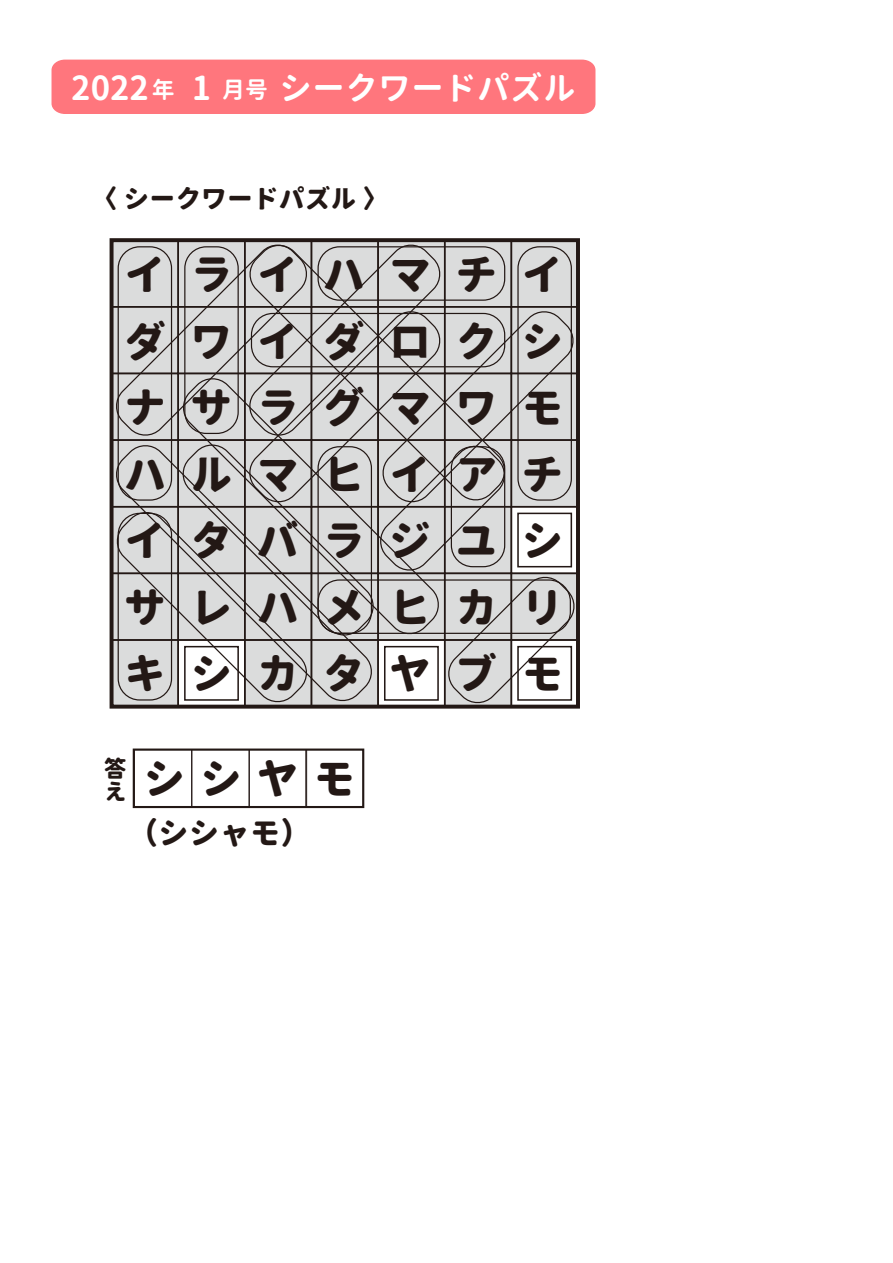
<style>
.page{position:relative;width:893px;height:1263px;background:#fff}
.page>*{position:absolute;margin:0;border:0;box-sizing:border-box;transform-origin:0 0}
.t1{font:42.45px/66.6px "Gen Sen Maru Gothic JP Heavy TTF";letter-spacing:.56em;color:#231815;text-align:justify}
.t2{font:42.3px "Gen Sen Maru Gothic JP Heavy TTF";color:#231815}
.t3{font:33px "Gen Sen Maru Gothic JP Bold TTF";color:#fff}
.t4{font:30.6px "Gen Sen Maru Gothic JP Heavy TTF";color:#231815}
.t5{font:25.8px "Gen Sen Maru Gothic JP Heavy TTF";color:#231815}
.t6{font:22.95px "Gen Sen Maru Gothic JP Heavy TTF";color:#231815}
.s1{font-size:22.95px}
</style>
<div class="page">
<div style="left:52px;top:60px;width:543px;height:54px;background:#ff767d"></div>
<div style="left:191px;top:749px;width:58px;height:58px;border:1px solid #231815"></div>
<div style="left:249px;top:749px;width:58px;height:58px;border:1px solid #231815"></div>
<div style="left:305px;top:749px;width:59px;height:58px;border:1px solid #231815"></div>
<div style="left:133px;top:748px;width:231px;height:60px;border:2px solid #231815"></div>
<svg style="left:115px;top:243px;width:460px;height:461px"></svg>
<svg style="left:115px;top:444px;width:260px;height:260px;background:#d4d5d4"></svg>
<svg style="left:180px;top:377px;width:262px;height:260px;background:#cecfce"></svg>
<svg style="left:247px;top:243px;width:261px;height:261px;background:#cdcdcd"></svg>
<div style="left:517px;top:646px;width:55px;height:55px;border:2px solid #231815"></div>
<div style="left:184px;top:646px;width:55px;height:55px;border:2px solid #231815"></div>
<div style="left:384px;top:646px;width:55px;height:55px;border:2px solid #231815"></div>
<div style="left:517px;top:513px;width:55px;height:54px;border:2px solid #231815"></div>
<div style="left:111px;top:239px;width:68px;height:69px;border:2px solid #231815"></div>
<div style="left:177px;top:239px;width:69px;height:69px;border:2px solid #231815"></div>
<div style="left:244px;top:239px;width:68px;height:69px;border:2px solid #231815"></div>
<div style="left:311px;top:239px;width:68px;height:69px;border:2px solid #231815"></div>
<div style="left:377px;top:239px;width:68px;height:69px;border:2px solid #231815"></div>
<div style="left:444px;top:239px;width:68px;height:69px;border:2px solid #231815"></div>
<div style="left:511px;top:239px;width:68px;height:69px;border:2px solid #231815"></div>
<div style="left:111px;top:306px;width:68px;height:68px;border:2px solid #231815"></div>
<div style="left:177px;top:306px;width:69px;height:68px;border:2px solid #231815"></div>
<div style="left:244px;top:306px;width:68px;height:68px;border:2px solid #231815"></div>
<div style="left:311px;top:306px;width:68px;height:68px;border:2px solid #231815"></div>
<div style="left:377px;top:306px;width:68px;height:68px;border:2px solid #231815"></div>
<div style="left:444px;top:306px;width:68px;height:68px;border:2px solid #231815"></div>
<div style="left:511px;top:306px;width:68px;height:68px;border:2px solid #231815"></div>
<div style="left:111px;top:373px;width:68px;height:68px;border:2px solid #231815"></div>
<div style="left:177px;top:373px;width:69px;height:68px;border:2px solid #231815"></div>
<div style="left:244px;top:373px;width:68px;height:68px;border:2px solid #231815"></div>
<div style="left:311px;top:373px;width:68px;height:68px;border:2px solid #231815"></div>
<div style="left:377px;top:373px;width:68px;height:68px;border:2px solid #231815"></div>
<div style="left:444px;top:373px;width:68px;height:68px;border:2px solid #231815"></div>
<div style="left:511px;top:373px;width:68px;height:68px;border:2px solid #231815"></div>
<div style="left:111px;top:439px;width:68px;height:68px;border:2px solid #231815"></div>
<div style="left:177px;top:439px;width:69px;height:68px;border:2px solid #231815"></div>
<div style="left:244px;top:439px;width:68px;height:68px;border:2px solid #231815"></div>
<div style="left:311px;top:439px;width:68px;height:68px;border:2px solid #231815"></div>
<div style="left:377px;top:439px;width:68px;height:68px;border:2px solid #231815"></div>
<div style="left:444px;top:439px;width:68px;height:68px;border:2px solid #231815"></div>
<div style="left:511px;top:439px;width:68px;height:68px;border:2px solid #231815"></div>
<div style="left:111px;top:506px;width:68px;height:68px;border:2px solid #231815"></div>
<div style="left:177px;top:506px;width:69px;height:68px;border:2px solid #231815"></div>
<div style="left:244px;top:506px;width:68px;height:68px;border:2px solid #231815"></div>
<div style="left:311px;top:506px;width:68px;height:68px;border:2px solid #231815"></div>
<div style="left:377px;top:506px;width:68px;height:68px;border:2px solid #231815"></div>
<div style="left:444px;top:506px;width:68px;height:68px;border:2px solid #231815"></div>
<div style="left:511px;top:506px;width:68px;height:68px;border:2px solid #231815"></div>
<div style="left:111px;top:573px;width:68px;height:68px;border:2px solid #231815"></div>
<div style="left:177px;top:573px;width:69px;height:68px;border:2px solid #231815"></div>
<div style="left:244px;top:573px;width:68px;height:68px;border:2px solid #231815"></div>
<div style="left:311px;top:573px;width:68px;height:68px;border:2px solid #231815"></div>
<div style="left:377px;top:573px;width:68px;height:68px;border:2px solid #231815"></div>
<div style="left:444px;top:573px;width:68px;height:68px;border:2px solid #231815"></div>
<div style="left:511px;top:573px;width:68px;height:68px;border:2px solid #231815"></div>
<div style="left:111px;top:639px;width:68px;height:68px;border:2px solid #231815"></div>
<div style="left:177px;top:639px;width:69px;height:68px;border:2px solid #231815"></div>
<div style="left:244px;top:639px;width:68px;height:68px;border:2px solid #231815"></div>
<div style="left:311px;top:639px;width:68px;height:68px;border:2px solid #231815"></div>
<div style="left:377px;top:639px;width:68px;height:68px;border:2px solid #231815"></div>
<div style="left:444px;top:639px;width:68px;height:68px;border:2px solid #231815"></div>
<div style="left:511px;top:639px;width:68px;height:68px;border:2px solid #231815"></div>
<p class="t3" style="left:71px;top:69px;width:506px">2022<span class="s1">年</span> 1 <span class="s1">月号</span>シークワードパズル</p>
<p class="t5" style="left:92px;top:184px;width:298px">〈 シークワードパズル 〉</p>
<p class="t1" style="left:124px;top:242px;width:441px">イライハマチイダワイダロクシナサラグマワモハルマヒイアチイタバラジユシサレハメヒカリキシカタヤブモ</p>
<p class="t2" style="left:104px;top:754px;width:253px"><sup>答</sup> シシヤモ</p>
<p class="t6" style="left:104px;top:778px;width:24px">え</p>
<p class="t4" style="left:128px;top:816px;width:185px">（シシャモ）</p>
</div>
